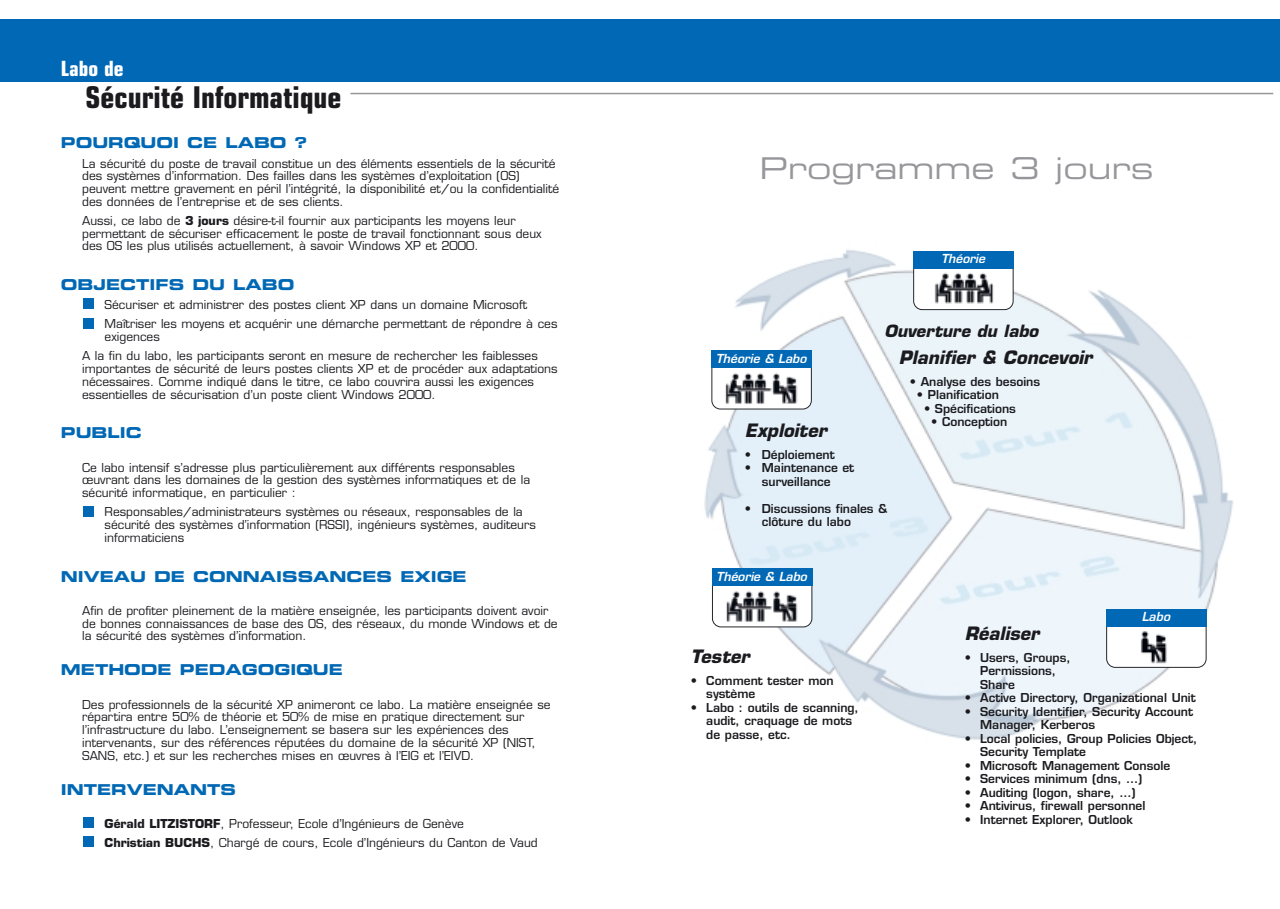
<style>
.page{position:relative;width:1280px;height:909px;background:#fff}
.page>*{position:absolute;margin:0;border:0;box-sizing:border-box;transform-origin:0 0}
.t1{font:700 condensed 30px "Eurostile";color:#1b1b1f}
.t2{font:30px "Eurostile Extended Two";color:#97979b}
.t3{font:700 condensed 21px "Eurostile";color:#fff}
.t4{font:italic 700 18px "Eurostile";color:#1b1b1f}
.t5{font:italic 700 16.5px "Eurostile";color:#1b1b1f}
.t6{font:15px "Eurostile Bold Extended Two";color:#0068b4}
.t7{font:italic 600 12.15px "Eurostile";color:#fff}
.t8{font:12px/12.8px "Eurostile";color:#1b1b1f}
.t9{font:600 12px/13.5px "Eurostile";color:#1b1b1f}
.s1{font-weight:700}
</style>
<div class="page">
<img style="left:704px;top:250px;width:529px;height:490px">
<div style="left:83px;top:836px;width:11px;height:11px;background:#0068b4"></div>
<div style="left:83px;top:817px;width:11px;height:11px;background:#0068b4"></div>
<div style="left:83px;top:506px;width:11px;height:10px;background:#0068b4"></div>
<div style="left:83px;top:318px;width:11px;height:10px;background:#0068b4"></div>
<div style="left:83px;top:299px;width:11px;height:10px;background:#0068b4"></div>
<div style="left:1px;top:19px;width:1279px;height:62px;background:#0068b4"></div>
<svg style="left:913px;top:269px;width:100px;height:41px"></svg>
<div style="left:913px;top:251px;width:100px;height:18px;background:#0068b4"></div>
<svg style="left:1106px;top:627px;width:100px;height:41px"></svg>
<div style="left:1106px;top:609px;width:100px;height:18px;background:#0068b4"></div>
<svg style="left:712px;top:586px;width:100px;height:41px"></svg>
<div style="left:712px;top:569px;width:100px;height:17px;background:#0068b4"></div>
<svg style="left:711px;top:368px;width:101px;height:42px"></svg>
<div style="left:711px;top:351px;width:101px;height:17px;background:#0068b4"></div>
<hr style="left:350px;top:93px;width:923px;height:1px;background:#97979b">
<h2 class="t3" style="left:61px;top:61px;width:64px">Labo de</h2>
<h1 class="t1" style="left:86px;top:86px;width:257px">Sécurité Informatique</h1>
<p class="t6" style="left:61px;top:138px;width:248px">POURQUOI CE LABO ?</p>
<p class="t8" style="left:82px;top:158px;width:478px">La sécurité du poste de travail constitue un des éléments essentiels de la sécurité des systèmes d’information. Des failles dans les systèmes d’exploitation (OS) peuvent mettre gravement en péril l’intégrité, la disponibilité et/ou la confidentialité des données de l’entreprise et de ses clients.</p>
<p class="t8" style="left:82px;top:215px;width:461px">Aussi, ce labo de <span class="s1">3 jours</span> désire-t-il fournir aux participants les moyens leur permettant de sécuriser efficacement le poste de travail fonctionnant sous deux des OS les plus utilisés actuellement, à savoir Windows XP et 2000.</p>
<p class="t6" style="left:61px;top:279px;width:235px">OBJECTIFS DU LABO</p>
<p class="t8" style="left:105px;top:297px;width:454px;line-height:19.2px">Sécuriser et administrer des postes client XP dans un domaine Microsoft<br>Maîtriser les moyens et acquérir une démarche permettant de répondre à ces</p>
<p class="t8" style="left:82px;top:328px;width:457px;line-height:19.2px;text-indent:22px">exigences<br>A la fin du labo, les participants seront en mesure de rechercher les faiblesses</p>
<p class="t8" style="left:82px;top:364px;width:477px">importantes de sécurité de leurs postes clients XP et de procéder aux adaptations nécessaires. Comme indiqué dans le titre, ce labo couvrira aussi les exigences essentielles de sécurisation d’un poste client Windows 2000.</p>
<p class="t6" style="left:61px;top:427px;width:82px">PUBLIC</p>
<p class="t8" style="left:82px;top:462px;width:449px">Ce labo intensif s’adresse plus particulièrement aux différents responsables œuvrant dans les domaines de la gestion des systèmes informatiques et de la sécurité informatique, en particulier :</p>
<p class="t8" style="left:105px;top:507px;width:432px">Responsables/administrateurs systèmes ou réseaux, responsables de la sécurité des systèmes d’information (RSSI), ingénieurs systèmes, auditeurs informaticiens</p>
<p class="t6" style="left:61px;top:571px;width:407px">NIVEAU DE CONNAISSANCES EXIGE</p>
<p class="t8" style="left:82px;top:605px;width:477px">Afin de profiter pleinement de la matière enseignée, les participants doivent avoir de bonnes connaissances de base des OS, des réseaux, du monde Windows et de la sécurité des systèmes d’information.</p>
<p class="t6" style="left:61px;top:664px;width:283px">METHODE PEDAGOGIQUE</p>
<p class="t8" style="left:82px;top:699px;width:470px">Des professionnels de la sécurité XP animeront ce labo. La matière enseignée se répartira entre 50% de théorie et 50% de mise en pratique directement sur l’infrastructure du labo. L’enseignement se basera sur les expériences des intervenants, sur des références réputées du domaine de la sécurité XP (NIST, SANS, etc.) et sur les recherches mises en œuvres à l’EIG et l’EIVD.</p>
<p class="t6" style="left:61px;top:784px;width:177px">INTERVENANTS</p>
<p class="t8" style="left:105px;top:815px;width:435px;line-height:19.2px"><span class="s1">Gérald LITZISTORF</span>, Professeur, Ecole d’Ingénieurs de Genève<br><span class="s1">Christian BUCHS</span>, Chargé de cours, Ecole d’Ingénieurs du Canton de Vaud</p>
<h1 class="t2" style="left:759px;top:157px;width:396px">Programme 3 jours</h1>
<p class="t7" style="left:941px;top:254px;width:45px">Théorie</p>
<h3 class="t5" style="left:884px;top:324px;width:155px">Ouverture du labo</h3>
<h3 class="t4" style="left:899px;top:350px;width:195px">Planifier &amp; Concevoir</h3>
<p class="t9" style="left:909px;top:376px;width:132px">• Analyse des besoins</p>
<p class="t9" style="left:917px;top:389px;width:83px">• Planification</p>
<p class="t9" style="left:924px;top:403px;width:93px">• Spécifications</p>
<p class="t9" style="left:931px;top:416px;width:78px">• Conception</p>
<p class="t7" style="left:716px;top:354px;width:92px">Théorie &amp; Labo</p>
<h3 class="t4" style="left:745px;top:423px;width:83px">Exploiter</h3>
<p class="t9" style="left:745px;top:449px;width:91px">• Déploiement</p>
<p class="t9" style="left:745px;top:462px;width:111px;text-align:center">• Maintenance et surveillance</p>
<p class="t9" style="left:762px;top:503px;width:127px;text-indent:-17px">• Discussions finales &amp; clôture du labo</p>
<p class="t7" style="left:716px;top:572px;width:92px">Théorie &amp; Labo</p>
<h3 class="t4" style="left:691px;top:649px;width:60px">Tester</h3>
<p class="t9" style="left:706px;top:675px;width:129px;text-indent:-15px">• Comment tester mon système</p>
<p class="t9" style="left:706px;top:702px;width:154px;text-indent:-15px">• Labo : outils de scanning, audit, craquage de mots de passe, etc.</p>
<p class="t7" style="left:1141px;top:612px;width:30px">Labo</p>
<h3 class="t4" style="left:964px;top:626px;width:76px">Réaliser</h3>
<p class="t9" style="left:980px;top:652px;width:92px;text-indent:-15px">• Users, Groups,<br>Permissions,<br>Share</p>
<p class="t9" style="left:964px;top:692px;width:232px">• Active Directory, Organizational Unit</p>
<p class="t9" style="left:980px;top:706px;width:214px;text-indent:-15px">• Security Identifier, Security Account<br>Manager, Kerberos</p>
<p class="t9" style="left:980px;top:733px;width:219px;text-indent:-15px">• Local policies, Group Policies Object,<br>Security Template</p>
<p class="t9" style="left:964px;top:760px;width:207px">• Microsoft Management Console</p>
<p class="t9" style="left:964px;top:773px;width:179px">• Services minimum (dns, …)</p>
<p class="t9" style="left:964px;top:787px;width:172px">• Auditing (logon, share, …)</p>
<p class="t9" style="left:964px;top:800px;width:182px">• Antivirus, firewall personnel</p>
<p class="t9" style="left:964px;top:814px;width:169px">• Internet Explorer, Outlook</p>
</div>
